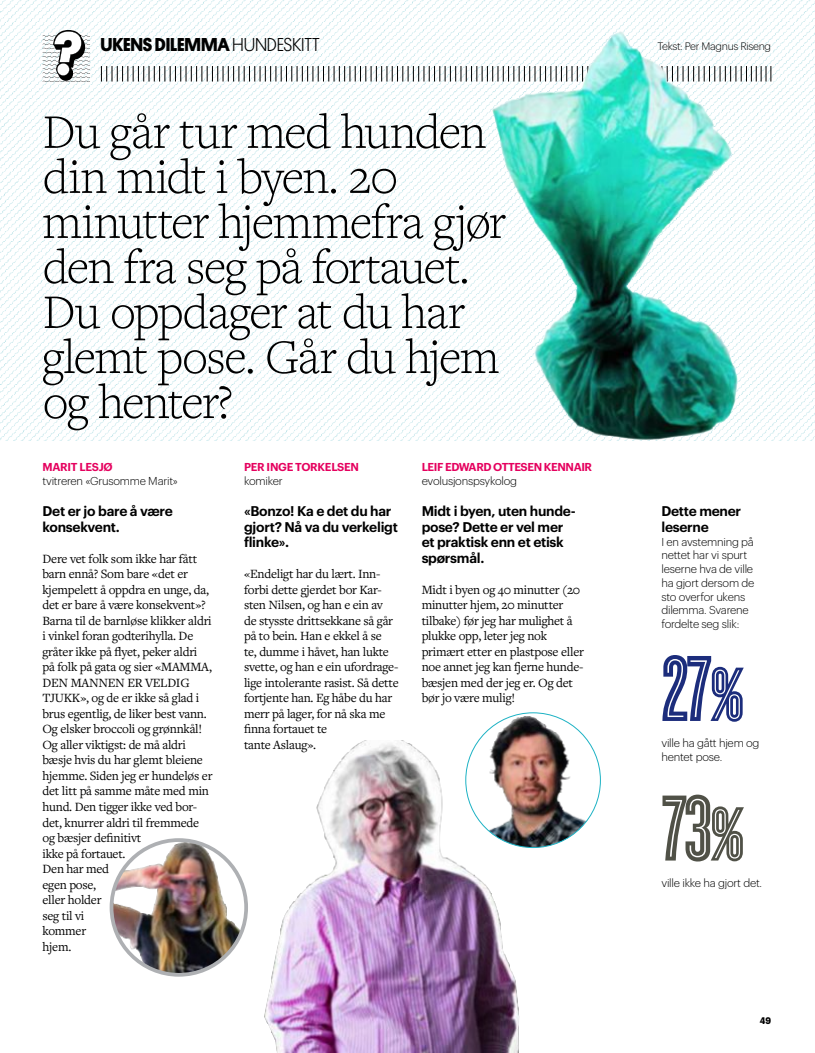
<style>
.page{position:relative;width:815px;height:1053px;background:#fff}
.page>*{position:absolute;margin:0;border:0;box-sizing:border-box;transform-origin:0 0}
.t1{font:97.5px "Cyclone";color:#1c2d7c}
.t2{font:97.5px "Cyclone";color:#505147}
.t3{font:300 50px/45px "Freight Text Pro";letter-spacing:-.03em;color:#000}
.t4{font:700 18.75px "Platform";letter-spacing:-.01em;color:#000}
.t5{font:600 13.75px/15.5px "Graphik";letter-spacing:-.02em;color:#000}
.t6{font:13.12px/15.5px "Freight Text Pro";letter-spacing:-.02em;color:#000}
.t7{font:300 11.25px/13.8px "Graphik";letter-spacing:-.02em;color:#000}
.t8{font:600 11.25px "Graphik";letter-spacing:-.035em;color:#e5005e}
.t9{font:300 10.62px "Graphik";letter-spacing:-.03em;color:#000}
.t10{font:700 9.38px "Graphik";color:#000}
.s1{font-weight:300}
.s2{font-size:80px}
</style>
<div class="page">
<img style="left:0;top:0;width:815px;height:440px">
<svg style="left:43px;top:30px;width:47px;height:52px"></svg>
<svg style="left:101px;top:66px;width:671px;height:15px"></svg>
<img style="left:264px;top:741px;width:258px;height:311px">
<img style="left:112px;top:840px;width:134px;height:134px">
<div style="left:110px;top:838px;width:138px;height:138px;border:4px solid #aeb0b3;border-radius:50%"></div>
<img style="left:466px;top:712px;width:134px;height:135px;border-radius:67px">
<img style="left:489px;top:0;width:252px;height:441px">
<h3 class="t4" style="left:101px;top:31px;width:221px">UKENS DILEMMA <span class="s1">HUNDESKITT</span></h3>
<h2 class="t3" style="left:43px;top:108px;width:465px">Du går tur med hunden din midt i byen. 20 minutter hjemmefra gjør den fra seg på fortauet.<br>Du oppdager at du har glemt pose. Går du hjem og henter?</h2>
<p class="t8" style="left:43px;top:458px;width:72px">MARIT LESJØ</p>
<p class="t7" style="left:43px;top:472px;width:137px">tvitreren «Grusomme Marit»</p>
<p class="t5" style="left:43px;top:502px;width:132px">Det er jo bare å være konsekvent.</p>
<p class="t6" style="left:43px;top:550px;width:172px">Dere vet folk som ikke har fått barn ennå? Som bare «det er kjempelett å oppdra en unge, da, det er bare å være konsekvent»?<br>Barna til de barnløse klikker aldri i vinkel foran godterihylla. De gråter ikke på flyet, peker aldri på folk på gata og sier «MAMMA,<br>DEN MANNEN ER VELDIG<br>TJUKK», og de er ikke så glad i brus egentlig, de liker best vann.<br>Og elsker broccoli og grønnkål!<br>Og aller viktigst: de må aldri bæsje hvis du har glemt bleiene hjemme. Siden jeg er hundeløs er det litt på samme måte med min hund. Den tigger ikke ved bor&shy;det, knurrer aldri til fremmede og bæsjer definitivt<br>ikke på fortauet.<br>Den har med<br>egen pose,<br>eller holder<br>seg til vi<br>kommer<br>hjem.</p>
<p class="t8" style="left:244px;top:458px;width:117px">PER INGE TORKELSEN</p>
<p class="t7" style="left:244px;top:472px;width:40px">komiker</p>
<p class="t5" style="left:244px;top:502px;width:155px">«Bonzo! Ka e det du har gjort? Nå va du verkeligt flinke».</p>
<p class="t6" style="left:244px;top:566px;width:156px">«Endeligt har du lært. Inn&shy;forbi dette gjerdet bor Kar&shy;sten Nilsen, og han e ein av de stysste drittsekkane så går på to bein. Han e ekkel å se<br>te, dumme i håvet, han lukte svette, og han e ein ufordrage&shy;lige intolerante rasist. Så dette fortjente han. Eg håbe du har merr på lager, for nå ska me finna fortauet te<br>tante Aslaug».</p>
<p class="t8" style="left:422px;top:458px;width:172px">LEIF EDWARD OTTESEN KENNAIR</p>
<p class="t7" style="left:422px;top:472px;width:97px">evolusjonspsykolog</p>
<p class="t5" style="left:422px;top:502px;width:155px">Midt i byen, uten hunde&shy;pose? Dette er vel mer et praktisk enn et etisk spørsmål.</p>
<p class="t6" style="left:422px;top:581px;width:164px">Midt i byen og 40 minutter (20 minutter hjem, 20 minutter tilbake) før jeg har mulighet å plukke opp, leter jeg nok primært etter en plastpose eller noe annet jeg kan fjerne hunde&shy;bæsjen med der jeg er. Og det bør jo være mulig!</p>
<p class="t9" style="left:657px;top:39px;width:115px">Tekst: Per Magnus Riseng</p>
<p class="t5" style="left:661px;top:502px;width:81px">Dette mener leserne</p>
<p class="t7" style="left:661px;top:533px;width:94px">I en avstemning på nettet har vi spurt leserne hva de ville ha gjort dersom de sto overfor ukens dilemma. Svarene fordelte seg slik:</p>
<h1 class="t1" style="left:661px;top:621px;width:84px">27<span class="s2">%</span></h1>
<p class="t7" style="left:661px;top:735px;width:100px">ville ha gått hjem og hentet pose.</p>
<h1 class="t2" style="left:661px;top:761px;width:84px">73<span class="s2">%</span></h1>
<p class="t7" style="left:661px;top:874px;width:102px">ville ikke ha gjort det.</p>
<p class="t10" style="left:760px;top:1013px;width:13px">49</p>
</div>
